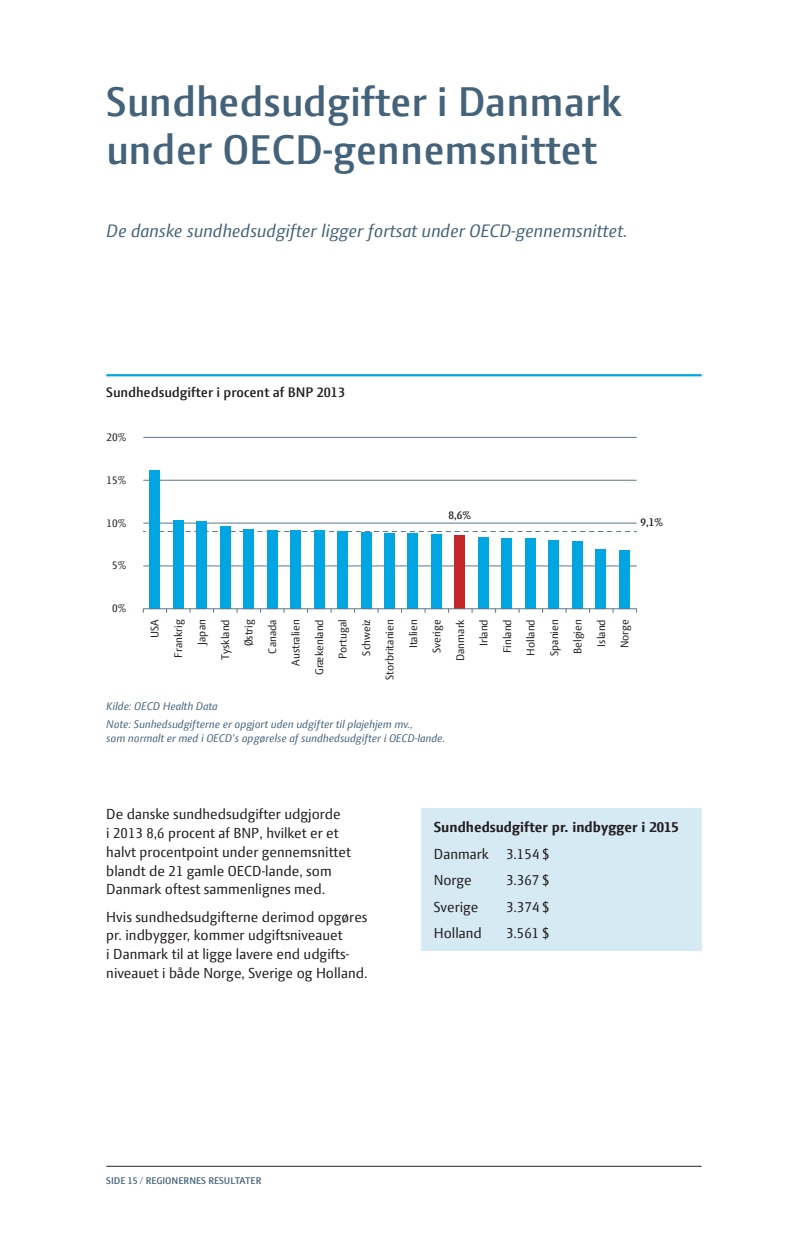
<style>
.page{position:relative;width:808px;height:1234px;background:#fff}
.page>*{position:absolute;margin:0;border:0;box-sizing:border-box;transform-origin:0 0}
.t1{font:600 45px/48px "Press Sans";color:#44637a}
.t2{font:italic 19.5px "Press Sans";color:#44637a}
.t3{font:15.75px/18.8px "Press Sans";color:#231f20}
.t4{font:700 15.75px "Press Sans";color:#231f20}
.t5{font:600 15px "Press Sans";color:#231f20}
.t6{font:12px/23.5px "Press Sans";color:#231f20;text-align:right}
.t7{font:italic 12px/17.7px "Press Sans";color:#44637a}
.t8{font:600 12px "Press Sans";color:#231f20}
.t9{font:600 10.5px "Press Sans";color:#44637a}
</style>
<div class="page">
<hr style="left:106px;top:1165px;width:596px;height:1px;background:#231f20">
<hr style="left:106px;top:374px;width:596px;height:2px;background:#00a5e2">
<div style="left:421px;top:808px;width:281px;height:142px;background:#d6eaf3"></div>
<hr style="left:143px;top:522px;width:494px;height:1px;background:#5c7687">
<hr style="left:143px;top:480px;width:494px;height:1px;background:#5c7687">
<hr style="left:143px;top:565px;width:494px;height:1px;background:#5c7687">
<svg style="left:143px;top:531px;width:494px;height:1px"></svg>
<div style="left:619px;top:550px;width:11px;height:58px;background:#00a5e2"></div>
<div style="left:595px;top:549px;width:11px;height:59px;background:#00a5e2"></div>
<div style="left:572px;top:541px;width:11px;height:67px;background:#00a5e2"></div>
<div style="left:548px;top:540px;width:11px;height:68px;background:#00a5e2"></div>
<div style="left:525px;top:538px;width:11px;height:70px;background:#00a5e2"></div>
<div style="left:501px;top:538px;width:11px;height:70px;background:#00a5e2"></div>
<div style="left:478px;top:537px;width:11px;height:71px;background:#00a5e2"></div>
<div style="left:454px;top:535px;width:11px;height:73px;background:#c42629"></div>
<div style="left:431px;top:534px;width:11px;height:74px;background:#00a5e2"></div>
<div style="left:407px;top:533px;width:11px;height:75px;background:#00a5e2"></div>
<div style="left:384px;top:533px;width:11px;height:75px;background:#00a5e2"></div>
<div style="left:361px;top:532px;width:11px;height:76px;background:#00a5e2"></div>
<div style="left:337px;top:531px;width:11px;height:77px;background:#00a5e2"></div>
<div style="left:314px;top:530px;width:11px;height:78px;background:#00a5e2"></div>
<div style="left:290px;top:530px;width:11px;height:78px;background:#00a5e2"></div>
<div style="left:267px;top:530px;width:11px;height:78px;background:#00a5e2"></div>
<div style="left:243px;top:529px;width:11px;height:79px;background:#00a5e2"></div>
<div style="left:220px;top:526px;width:11px;height:82px;background:#00a5e2"></div>
<div style="left:196px;top:521px;width:11px;height:87px;background:#00a5e2"></div>
<div style="left:173px;top:520px;width:11px;height:88px;background:#00a5e2"></div>
<div style="left:149px;top:470px;width:11px;height:138px;background:#00a5e2"></div>
<hr style="left:143px;top:437px;width:494px;height:1px;background:#5c7687">
<hr style="left:143px;top:608px;width:494px;height:1px;background:#5c7687">
<h1 class="t1" style="left:106px;top:79px;width:517px">Sundhedsudgifter i Danmark under OECD-gennemsnittet</h1>
<p class="t2" style="left:106px;top:222px;width:523px">De danske sundhedsudgifter ligger fortsat under OECD-gennemsnittet.</p>
<p class="t5" style="left:106px;top:385px;width:240px">Sundhedsudgifter i procent af BNP 2013</p>
<p class="t6" style="left:107px;top:427px;width:21px">20%</p>
<p class="t6" style="left:107px;top:469px;width:21px">15%</p>
<p class="t6" style="left:107px;top:512px;width:21px">10%</p>
<p class="t6" style="left:112px;top:555px;width:16px">5%</p>
<p class="t6" style="left:112px;top:597px;width:16px">0%</p>
<p class="t8" style="left:449px;top:509px;width:24px">8,6%</p>
<p class="t6" style="left:144px;top:680px;width:62px;rotate:-90deg">USA<br>Frankrig<br>Japan<br>Tyskland<br>Østrig<br>Canada<br>Australien<br>Grækenland<br>Portugal<br>Schweiz<br>Storbritanien<br>Italien<br>Sverige<br>Danmark<br>Irland<br>Finland<br>Holland<br>Spanien<br>Belgien<br>Island<br>Norge</p>
<p class="t7" style="left:106px;top:697px;width:308px">Kilde: OECD Health Data<br>Note: Sunhedsudgifterne er opgjort uden udgifter til plajehjem mv.,</p>
<p class="t7" style="left:106px;top:729px;width:340px">som normalt er med i OECD’s opgørelse af sundhedsudgifter i OECD-lande.</p>
<p class="t8" style="left:641px;top:516px;width:24px">9,1%</p>
<p class="t3" style="left:106px;top:806px;width:246px">De danske sundhedsudgifter udgjorde<br>i 2013 8,6 procent af BNP, hvilket er et halvt procentpoint under gennemsnittet blandt de 21 gamle OECD-lande, som Danmark oftest sammenlignes med.</p>
<p class="t3" style="left:106px;top:908px;width:263px">Hvis sundhedsudgifterne derimod opgøres pr. indbygger, kommer udgiftsniveauet<br>i Danmark til at ligge lavere end udgifts&shy;niveauet i både Norge, Sverige og Holland.</p>
<p class="t4" style="left:434px;top:819px;width:247px">Sundhedsudgifter pr. indbygger i 2015</p>
<p class="t3" style="left:434px;top:841px;width:117px;line-height:26.5px">Danmark 3.154 $<br>Norge</p>
<p class="t3" style="left:506px;top:872px;width:45px">3.367 $</p>
<p class="t3" style="left:434px;top:898px;width:46px">Sverige</p>
<p class="t3" style="left:506px;top:898px;width:45px">3.374 $</p>
<p class="t3" style="left:434px;top:925px;width:50px">Holland</p>
<p class="t3" style="left:506px;top:925px;width:45px">3.561 $</p>
<p class="t9" style="left:106px;top:1174px;width:157px">SIDE 15 / REGIONERNES RESULTATER</p>
</div>
